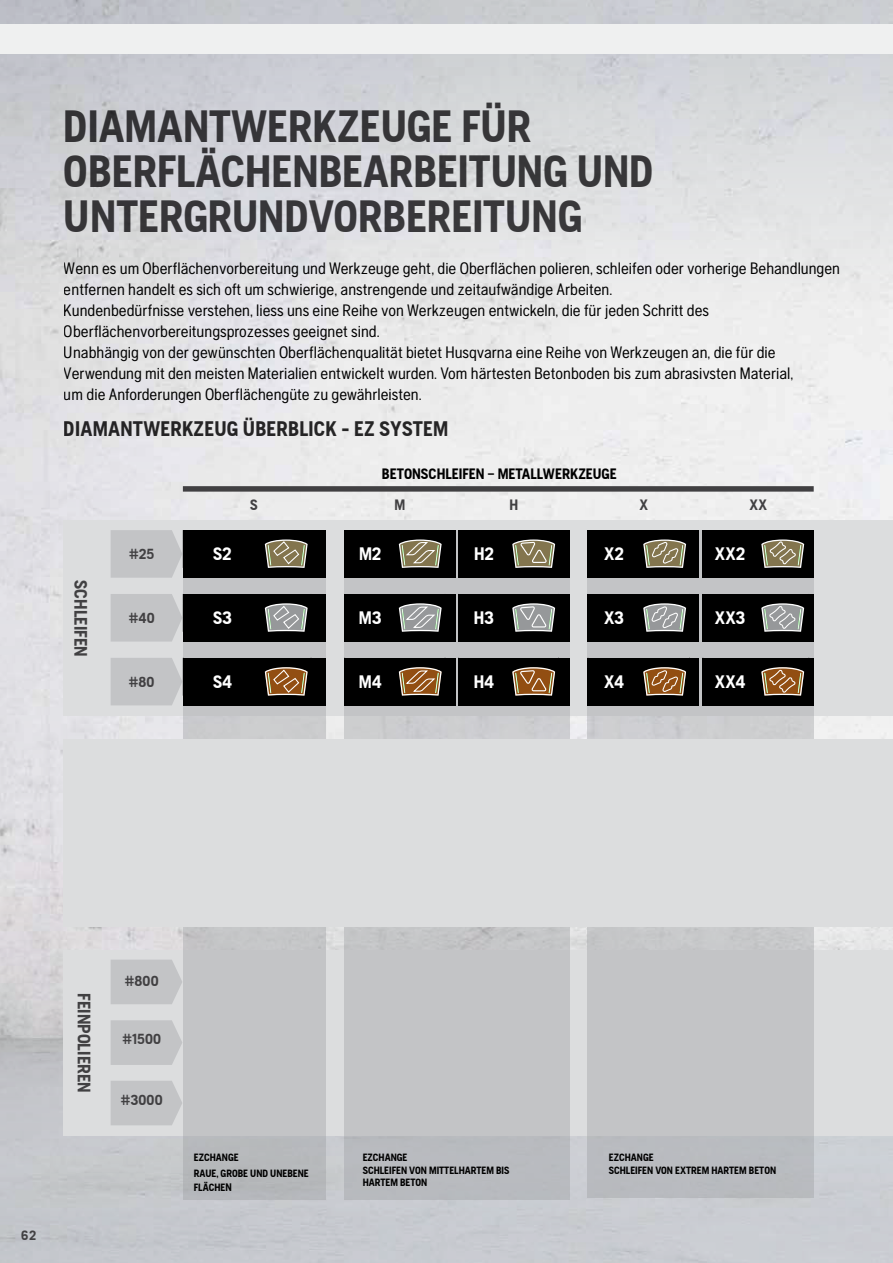
<style>
.page{position:relative;width:893px;height:1263px;background:#fff}
.page>*{position:absolute;margin:0;border:0;box-sizing:border-box;transform-origin:0 0}
.t1{font:700 45px/45px "Husqvarna Gothic";color:#414042}
.t2{font:700 21px "Husqvarna Gothic";letter-spacing:.01em;color:#292829}
.t3{font:700 18px "Husqvarna Gothic";letter-spacing:-.01em;color:#fff}
.t4{font:700 18px "Husqvarna Gothic";color:#414042}
.t5{font:16.5px/21px "Husqvarna Gothic";color:#000}
.t6{font:700 15px "Husqvarna Gothic";color:#000}
.t7{font:700 15px "Husqvarna Gothic";color:#414042}
.t8{font:700 14.55px "Husqvarna Gothic";letter-spacing:.01em;color:#414042}
.t9{font:700 13.5px "Husqvarna Gothic";color:#414042}
.t10{font:700 10.5px/12.6px "Husqvarna Gothic";color:#000}
.s1{font-size:10.95px}
</style>
<div class="page">
<div style="left:0;top:0;width:893px;height:1263px;background:linear-gradient(to right,#e3e3e5,#f2f2f2)"></div>
<div style="left:0;top:0;width:893px;height:344px;background:linear-gradient(to bottom,#c5c8ce,#ebebeb)"></div>
<svg style="left:0;top:819px;width:893px;height:444px;background:#caccd0"></svg>
<div style="left:0;top:24px;width:893px;height:30px;background:#eff0f0"></div>
<div style="left:64px;top:521px;width:829px;height:195px;background:#dcddde"></div>
<div style="left:64px;top:950px;width:829px;height:186px;background:#dcddde"></div>
<div style="left:588px;top:530px;width:226px;height:667px;background:#c3c4c6"></div>
<div style="left:344px;top:530px;width:225px;height:669px;background:#c3c4c6"></div>
<div style="left:183px;top:530px;width:142px;height:669px;background:linear-gradient(to right,#c1c2c4,#c1c3c5)"></div>
<div style="left:111px;top:960px;width:71px;height:44px;background:#c3c4c6"></div>
<svg style="left:111px;top:1020px;width:71px;height:45px;background:#c4c5c7"></svg>
<div style="left:111px;top:1081px;width:71px;height:44px;background:#c3c4c6"></div>
<div style="left:183px;top:530px;width:142px;height:48px;background:#000"></div>
<svg style="left:111px;top:530px;width:72px;height:48px;background:#c4c5c7"></svg>
<svg style="left:264px;top:539px;width:44px;height:29px"></svg>
<div style="left:183px;top:594px;width:142px;height:47px;background:#000"></div>
<svg style="left:111px;top:594px;width:72px;height:47px;background:#c4c5c7"></svg>
<svg style="left:264px;top:603px;width:44px;height:29px"></svg>
<div style="left:183px;top:658px;width:142px;height:47px;background:#000"></div>
<svg style="left:111px;top:658px;width:72px;height:47px;background:#c4c5c7"></svg>
<svg style="left:264px;top:667px;width:44px;height:29px"></svg>
<div style="left:344px;top:530px;width:111px;height:48px;background:#000"></div>
<svg style="left:398px;top:539px;width:44px;height:29px"></svg>
<div style="left:458px;top:530px;width:111px;height:48px;background:#000"></div>
<svg style="left:512px;top:539px;width:44px;height:29px"></svg>
<div style="left:344px;top:594px;width:111px;height:47px;background:#000"></div>
<svg style="left:398px;top:603px;width:44px;height:29px"></svg>
<div style="left:458px;top:594px;width:111px;height:47px;background:#000"></div>
<svg style="left:512px;top:603px;width:44px;height:29px"></svg>
<div style="left:344px;top:658px;width:111px;height:47px;background:#000"></div>
<svg style="left:398px;top:667px;width:44px;height:29px"></svg>
<div style="left:458px;top:658px;width:111px;height:47px;background:#000"></div>
<svg style="left:512px;top:667px;width:43px;height:29px"></svg>
<div style="left:588px;top:530px;width:111px;height:48px;background:#000"></div>
<svg style="left:643px;top:539px;width:44px;height:29px"></svg>
<div style="left:702px;top:530px;width:112px;height:48px;background:#000"></div>
<svg style="left:761px;top:539px;width:44px;height:29px"></svg>
<div style="left:702px;top:594px;width:112px;height:47px;background:#000"></div>
<svg style="left:761px;top:603px;width:44px;height:29px"></svg>
<div style="left:702px;top:658px;width:112px;height:47px;background:#000"></div>
<svg style="left:761px;top:667px;width:44px;height:29px"></svg>
<div style="left:588px;top:594px;width:111px;height:47px;background:#000"></div>
<svg style="left:643px;top:603px;width:43px;height:29px"></svg>
<div style="left:588px;top:658px;width:111px;height:47px;background:#000"></div>
<svg style="left:643px;top:667px;width:43px;height:29px"></svg>
<div style="left:183px;top:486px;width:631px;height:6px;background:#414042"></div>
<div style="left:64px;top:739px;width:829px;height:188px;background:#dcddde"></div>
<h1 class="t1" style="left:64px;top:104px;width:591px">DIAMANTWERKZEUGE FÜR<br>OBERFLÄCHENBEARBEITUNG UND<br>UNTERGRUNDVORBEREITUNG</h1>
<p class="t5" style="left:64px;top:258px;width:778px">Wenn es um Oberflächenvorbereitung und Werkzeuge geht, die Oberflächen polieren, schleifen oder vorherige Behandlungen entfernen handelt es sich oft um schwierige, anstrengende und zeitaufwändige Arbeiten.<br>Kundenbedürfnisse verstehen, liess uns eine Reihe von Werkzeugen entwickeln, die für jeden Schritt des Oberflächenvorbereitungsprozesses geeignet sind.<br>Unabhängig von der gewünschten Oberflächenqualität bietet Husqvarna eine Reihe von Werkzeugen an, die für die Verwendung mit den meisten Materialien entwickelt wurden. Vom härtesten Betonboden bis zum abrasivsten Material,<br>um die Anforderungen Oberflächengüte zu gewährleisten.</p>
<p class="t2" style="left:64px;top:417px;width:386px">DIAMANTWERKZEUG ÜBERBLICK - EZ SYSTEM</p>
<p class="t4" style="left:90px;top:580px;width:78px;rotate:90deg">SCHLEIFEN</p>
<p class="t8" style="left:129px;top:546px;width:27px">#25</p>
<p class="t8" style="left:129px;top:610px;width:27px">#40</p>
<p class="t8" style="left:129px;top:674px;width:27px">#80</p>
<p class="t3" style="left:213px;top:544px;width:20px">S2</p>
<p class="t7" style="left:250px;top:497px;width:9px">S</p>
<p class="t3" style="left:213px;top:608px;width:20px">S3</p>
<p class="t3" style="left:213px;top:672px;width:20px">S4</p>
<p class="t6" style="left:382px;top:466px;width:236px">BETONSCHLEIFEN – METALLWERKZEUGE</p>
<p class="t7" style="left:394px;top:497px;width:12px">M</p>
<p class="t7" style="left:509px;top:497px;width:10px">H</p>
<p class="t7" style="left:640px;top:497px;width:10px">X</p>
<p class="t7" style="left:749px;top:497px;width:19px">XX</p>
<p class="t3" style="left:359px;top:544px;width:24px">M2</p>
<p class="t3" style="left:474px;top:544px;width:21px">H2</p>
<p class="t3" style="left:604px;top:544px;width:21px">X2</p>
<p class="t3" style="left:715px;top:544px;width:32px">XX2</p>
<p class="t3" style="left:359px;top:608px;width:24px">M3</p>
<p class="t3" style="left:474px;top:608px;width:22px">H3</p>
<p class="t3" style="left:604px;top:608px;width:21px">X3</p>
<p class="t3" style="left:715px;top:608px;width:32px">XX3</p>
<p class="t3" style="left:359px;top:672px;width:24px">M4</p>
<p class="t3" style="left:474px;top:672px;width:22px">H4</p>
<p class="t3" style="left:604px;top:672px;width:21px">X4</p>
<p class="t3" style="left:715px;top:672px;width:32px">XX4</p>
<p class="t9" style="left:21px;top:1228px;width:16px">62</p>
<p class="t4" style="left:93px;top:993px;width:101px;rotate:90deg">FEINPOLIEREN</p>
<p class="t8" style="left:125px;top:973px;width:35px">#800</p>
<p class="t8" style="left:123px;top:1032px;width:40px">#1500</p>
<p class="t8" style="left:121px;top:1093px;width:43px">#3000</p>
<p class="t10" style="left:194px;top:1149px;width:116px;line-height:16.4px">EZCHANGE<br>RAUE, GROBE UND UNEBENE</p>
<p class="t10" style="left:194px;top:1181px;width:39px">FLÄCHE<span class="s1">N</span></p>
<p class="t10" style="left:363px;top:1151px;width:148px">EZCHANGE<br>SCHLEIFEN VON MITTELHARTEM BIS<br>HARTEM BETON</p>
<p class="t10" style="left:609px;top:1151px;width:169px">EZCHANGE<br>SCHLEIFEN VON EXTREM HARTEM BETON</p>
</div>
